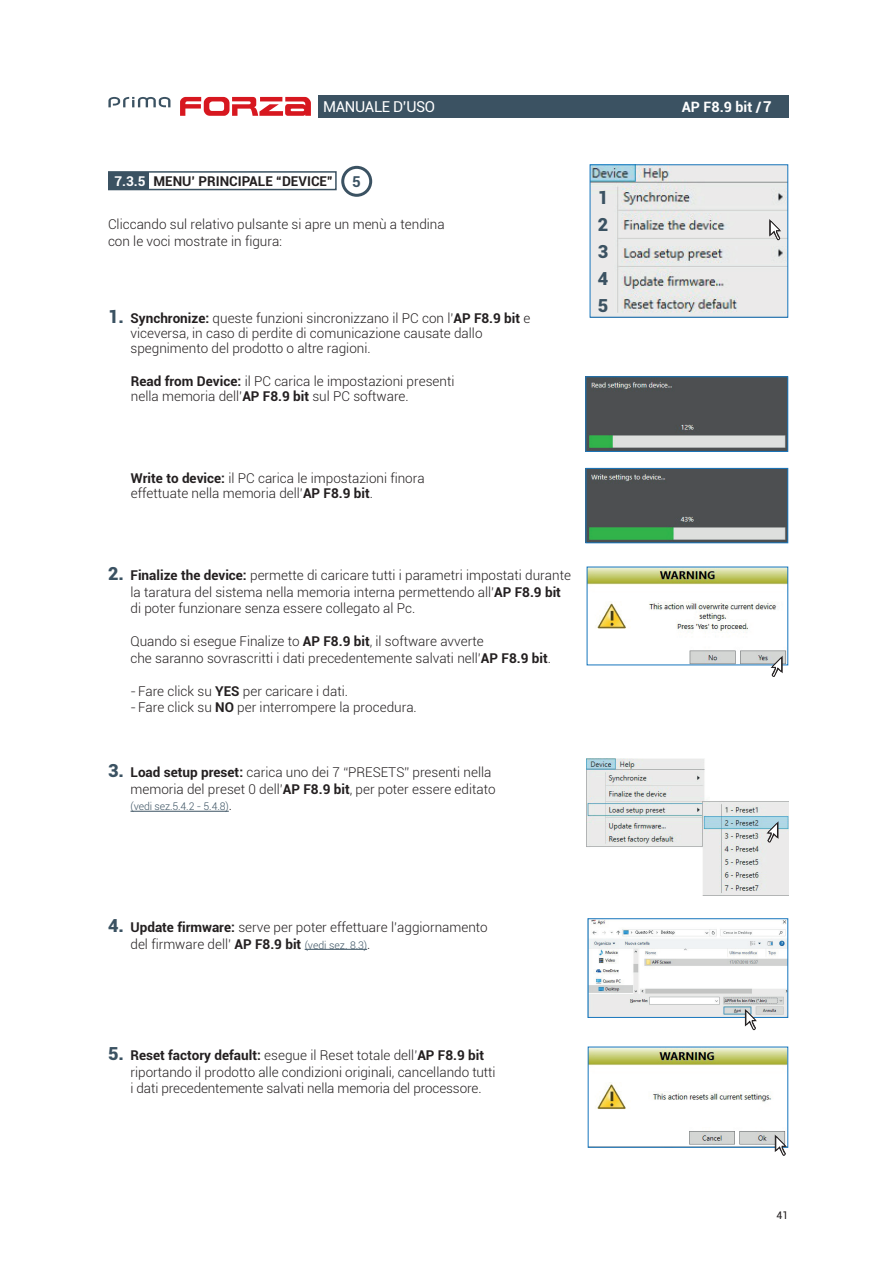
<style>
.page{position:relative;width:893px;height:1263px;background:#fff}
.page>*{position:absolute;margin:0;border:0;box-sizing:border-box;transform-origin:0 0}
.t1{font:900 18px/27px "Roboto";color:#3b5262;text-align:justify}
.t2{font:15px "Roboto";letter-spacing:-.025em;color:#fff}
.t3{font:700 15px "Roboto";color:#3b5262}
.t4{font:700 14.25px "Roboto";color:#fff}
.t5{font:300 13.5px/16.5px "Roboto";color:#231f20}
.t6{font:700 13.5px "Roboto";color:#231f20}
.t7{font:300 10.5px "Roboto";letter-spacing:-.01em;color:#3b5262}
.t8{font:10.5px "Roboto";color:#231f20}
.s1{font-size:15px}
.s2{color:#fff}
.s3{font-weight:900;font-size:18px;color:#3b5262}
.s4{font-weight:700}
.s5{font-size:13.5px;color:#231f20}
.s6{font-size:10.5px;color:#3b5262}
</style>
<div class="page">
<div style="left:318px;top:95px;width:470px;height:22px;background:#3b5262"></div>
<svg style="left:108px;top:97px;width:62px;height:10px"></svg>
<svg style="left:180px;top:97px;width:131px;height:19px"></svg>
<div style="left:108px;top:171px;width:229px;height:19px;border:2px solid #3b5262"></div>
<div style="left:109px;top:172px;width:40px;height:18px;background:#3b5262"></div>
<hr style="left:130px;top:811px;width:99px;height:1px;background:#3b5262">
<hr style="left:305px;top:949px;width:62px;height:1px;background:#3b5262">
<div style="left:341px;top:166px;width:31px;height:31px;border:3px solid #3b5262;border-radius:50%"></div>
<img style="left:592px;top:166px;width:194px;height:150px">
<div style="left:590px;top:164px;width:198px;height:154px;border:1px solid #1776bd"></div>
<img style="left:587px;top:378px;width:199px;height:72px">
<div style="left:585px;top:376px;width:203px;height:76px;border:1px solid #1776bd"></div>
<img style="left:587px;top:470px;width:199px;height:71px">
<div style="left:585px;top:468px;width:203px;height:75px;border:1px solid #1776bd"></div>
<svg style="left:769px;top:219px;width:12px;height:21px"></svg>
<img style="left:589px;top:569px;width:197px;height:94px">
<svg style="left:771px;top:656px;width:12px;height:21px"></svg>
<img style="left:587px;top:758px;width:202px;height:138px">
<svg style="left:766px;top:821px;width:12px;height:21px"></svg>
<img style="left:590px;top:920px;width:196px;height:96px">
<div style="left:588px;top:918px;width:200px;height:100px;border:1px solid #1776bd"></div>
<svg style="left:745px;top:1009px;width:12px;height:21px"></svg>
<img style="left:590px;top:1049px;width:196px;height:97px">
<div style="left:588px;top:1047px;width:200px;height:101px;border:1px solid #1776bd"></div>
<svg style="left:775px;top:1134px;width:12px;height:22px"></svg>
<p class="t2" style="left:323px;top:96px;width:113px">MANUALE D’USO</p>
<p class="t4" style="left:682px;top:96px;width:91px">AP F8.9 bit /<span class="s1">7</span></p>
<p class="t6" style="left:115px;top:171px;width:220px"><span class="s2">7.3.5</span> MENU’ PRINCIPALE “DEVICE”</p>
<p class="t3" style="left:352px;top:171px;width:10px">5</p>
<p class="t5" style="left:108px;top:216px;width:338px">Cliccando sul relativo pulsante si apre un menù a tendina con le voci mostrate in figura:</p>
<p class="t5" style="left:131px;top:310px;width:401px;line-height:15px;text-indent:-23px"><span class="s3">1.</span> <span class="s4">Synchronize:</span> queste funzioni sincronizzano il PC con l’<span class="s4">AP F8.9 bit</span> e viceversa, in caso di perdite di comunicazione causate dallo spegnimento del prodotto o altre ragioni.</p>
<p class="t5" style="left:131px;top:373px;width:325px;line-height:15px"><span class="s4">Read from Device:</span> il PC carica le impostazioni presenti nella memoria dell’<span class="s4">AP F8.9 bit</span> sul PC software.</p>
<h1 class="t1" style="left:598px;top:183px;width:12px">1<br>2<br>3<br>4<br>5</h1>
<p class="t5" style="left:131px;top:471px;width:295px;line-height:15px"><span class="s4">Write to device:</span> il PC carica le impostazioni finora effettuate nella memoria dell’<span class="s4">AP F8.9 bit</span>.</p>
<p class="t5" style="left:131px;top:567px;width:442px;text-indent:-23px"><span class="s3">2.</span> <span class="s4">Finalize the device:</span> permette di caricare tutti i parametri impostati durante la taratura del sistema nella memoria interna permettendo all’<span class="s4">AP F8.9 bit </span>di poter funzionare senza essere collegato al Pc.</p>
<p class="t5" style="left:131px;top:633px;width:422px">Quando si esegue Finalize to <span class="s4">AP F8.9 bit</span>, il software avverte<br>che saranno sovrascritti i dati precedentemente salvati nell’<span class="s4">AP F8.9 bit</span>.</p>
<p class="t5" style="left:131px;top:682px;width:288px">-Fare click su <span class="s4">YES</span> per caricare i dati.<br>-Fare click su <span class="s4">NO</span> per interrompere la procedura.</p>
<p class="t5" style="left:131px;top:764px;width:367px;text-indent:-23px"><span class="s3">3.</span> <span class="s4">Load setup preset:</span> carica uno dei 7 “PRESETS” presenti nella memoria del preset 0 dell’<span class="s4">AP F8.9 bit</span>, per poter essere editato</p>
<p class="t7" style="left:130px;top:799px;width:103px">(vedi sez.5.4.2 - 5.4.8)<span class="s5">.</span></p>
<p class="t5" style="left:131px;top:918px;width:359px;text-indent:-23px"><span class="s3">4.</span> <span class="s4">Update firmware:</span> serve per poter effettuare l’aggiornamento del firmware dell’ <span class="s4">AP F8.9 bit</span> <span class="s6">(vedi sez. 8.3)</span>.</p>
<p class="t5" style="left:131px;top:1047px;width:366px;text-indent:-23px"><span class="s3">5.</span> <span class="s4">Reset factory default:</span> esegue il Reset totale dell’<span class="s4">AP F8.9 bit </span>riportando il prodotto alle condizioni originali, cancellando tutti i dati precedentemente salvati nella memoria del processore.</p>
<p class="t8" style="left:776px;top:1208px;width:13px">41</p>
</div>
